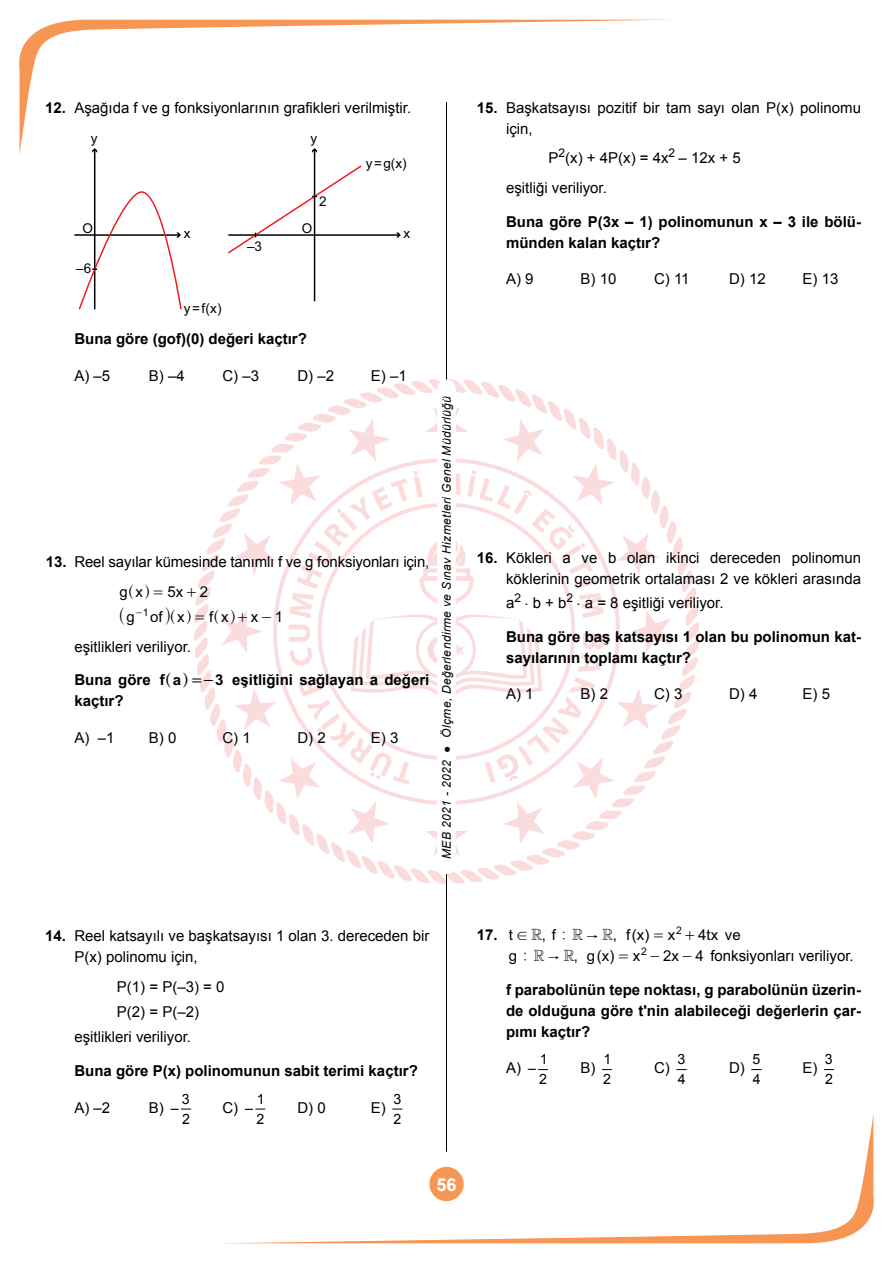
<style>
.page{position:relative;width:893px;height:1263px;background:#fff}
.page>*{position:absolute;margin:0;border:0;box-sizing:border-box;transform-origin:0 0}
.t1{font:700 18px "Arial";color:#fff}
.t2{font:15px/21px "Arial";color:#000}
.t3{font:700 15px/21px "Arial";color:#000}
.t4{font:15px "M Ma Fermat";color:#000}
.t5{font:15px "MM Times Roman";color:#000}
.t6{font:14.4px "MM Variable A";color:#000;scale:1.06 1}
.t7{font:14.4px "MM Variable A";color:#000;scale:1.07 1}
.t8{font:14.25px "MM Variable A";color:#000;scale:1.05 1}
.t9{font:14.1px/20.2px "Arial";color:#000}
.t10{font:13.5px "Arial";color:#000}
.t11{font:italic 12px "Arial";letter-spacing:.03em;color:#000}
.t12{font:10.5px "MM Times Roman";color:#000}
.t13{font:10.5px "Arial";color:#000}
.s1{font-weight:700}
.s2{font-family:"MM Variable A";font-size:14.25px}
.s3{font-family:"MM Times Roman"}
.s4{font-family:"MM Variable A Bold";font-weight:400;font-size:13.95px}
.s5{font-family:"MM Times"}
.s6{font-family:"Arial"}
.s7{font-family:"MM Relation"}
.s8{font-family:"M Ma Fermat"}
.s9{font-family:"MM Binary"}
.s10{font-family:"MM Arrow"}
</style>
<div class="page">
<svg style="left:187px;top:372px;width:519px;height:519px"></svg>
<svg style="left:19px;top:20px;width:632px;height:135px"></svg>
<svg style="left:243px;top:1114px;width:631px;height:129px"></svg>
<hr style="left:446px;top:102px;width:1px;height:1050px;background:#000">
<div style="left:437px;top:379px;width:19px;height:495px;background:#fff;border-radius:9px"></div>
<hr style="left:94px;top:150px;width:1px;height:159px;background:#000">
<svg style="left:92px;top:148px;width:5px;height:5px"></svg>
<hr style="left:74px;top:234px;width:105px;height:2px;background:#000">
<svg style="left:78px;top:183px;width:104px;height:127px"></svg>
<hr style="left:314px;top:150px;width:1px;height:151px;background:#000">
<svg style="left:312px;top:148px;width:5px;height:5px"></svg>
<hr style="left:228px;top:234px;width:171px;height:2px;background:#000">
<svg style="left:396px;top:232px;width:5px;height:6px"></svg>
<svg style="left:228px;top:164px;width:135px;height:91px"></svg>
<p class="t2" style="left:45px;top:97px;width:367px"><span class="s1">12.</span> Aşağıda f ve g fonksiyonlarının grafikleri verilmiştir.</p>
<p class="t10" style="left:91px;top:129px;width:8px">y</p>
<p class="t10" style="left:311px;top:129px;width:8px">y</p>
<p class="t10" style="left:319px;top:193px;width:9px">2</p>
<p class="t10" style="left:82px;top:219px;width:12px">O</p>
<p class="t10" style="left:302px;top:219px;width:12px">O</p>
<p class="t10" style="left:184px;top:224px;width:8px">x</p>
<p class="t10" style="left:76px;top:259px;width:17px">–6</p>
<p class="t10" style="left:184px;top:299px;width:39px">y=f(x)</p>
<p class="t10" style="left:247px;top:237px;width:17px">–3</p>
<p class="t10" style="left:366px;top:154px;width:42px">y=g(x)</p>
<p class="t10" style="left:404px;top:224px;width:8px">x</p>
<p class="t3" style="left:74px;top:329px;width:234px">Buna göre (gof)(0) değeri kaçtır?</p>
<p class="t2" style="left:74px;top:365px;width:37px">A) –5</p>
<p class="t2" style="left:149px;top:365px;width:37px">B) –4</p>
<p class="t2" style="left:222px;top:365px;width:38px">C) –3</p>
<p class="t2" style="left:297px;top:365px;width:38px">D) –2</p>
<p class="t2" style="left:371px;top:365px;width:37px">E) –1</p>
<p class="t2" style="left:120px;top:547px;width:311px;line-height:29.5px;text-indent:-74px"><span class="s1">13.</span> Reel sayılar kümesinde tanımlı f ve g fonksiyonları için, g x<span class="s2">^ h</span><span class="s3">=</span> 5x<span class="s3">+</span>2</p>
<p class="t2" style="left:127px;top:606px;width:147px">g of x<span class="s2">h</span><span class="s3">=</span> f x<span class="s2">h</span><span class="s3">+ -</span></p>
<p class="t7" style="left:119px;top:607px;width:7px">_</p>
<p class="t6" style="left:165px;top:607px;width:12px">i<sub>^</sub></p>
<p class="t8" style="left:214px;top:608px;width:7px">^</p>
<p class="t2" style="left:74px;top:636px;width:118px">eşitlikleri veriliyor.</p>
<p class="t3" style="left:74px;top:670px;width:357px">Buna göre f a<span class="s4">^ h</span> <span class="s5">=-</span>3 eşitliğini sağlayan a değeri kaçtır?</p>
<p class="t2" style="left:74px;top:727px;width:42px">A) –1</p>
<p class="t2" style="left:149px;top:727px;width:29px">B) 0</p>
<p class="t2" style="left:222px;top:727px;width:30px">C) 1</p>
<p class="t2" style="left:297px;top:727px;width:30px">D) 2</p>
<p class="t2" style="left:371px;top:727px;width:29px">E) 3</p>
<p class="t12" style="left:136px;top:607px;width:14px">-<span class="s6">1</span></p>
<p class="t2" style="left:251px;top:606px;width:34px">x 1</p>
<p class="t11" style="left:439px;top:859px;width:465px;rotate:-90deg">MEB 2021 - 2022 ● Ölçme, Değerlendirme ve Sınav Hizmetleri Genel Müdürlüğü</p>
<p class="t2" style="left:506px;top:97px;width:357px;text-indent:-29px"><span class="s1">15.</span> Başkatsayısı pozitif bir tam sayı olan P(x) polinomu için,</p>
<p class="t2" style="left:506px;top:144px;width:236px;line-height:29.5px;text-indent:43px">P<sup>2</sup>(x) + 4P(x) = 4x<sup>2</sup> – 12x + 5 eşitliği veriliyor.</p>
<p class="t3" style="left:506px;top:211px;width:357px">Buna göre P(3x – 1) polinomunun x – 3 ile bölü&shy;münden kalan kaçtır?</p>
<p class="t2" style="left:506px;top:269px;width:29px">A) 9</p>
<p class="t2" style="left:580px;top:269px;width:37px">B) 10</p>
<p class="t2" style="left:654px;top:269px;width:37px">C) 11</p>
<p class="t2" style="left:729px;top:269px;width:38px">D) 12</p>
<p class="t2" style="left:802px;top:269px;width:37px">E) 13</p>
<p class="t2" style="left:477px;top:547px;width:386px;text-align:right"><span class="s1">16.</span> Kökleri a ve b olan ikinci dereceden polinomun köklerinin geometrik ortalaması 2 ve kökleri arasında</p>
<p class="t2" style="left:506px;top:592px;width:219px">a<sup>2</sup> . b + b<sup>2</sup> . a = 8 eşitliği veriliyor.</p>
<p class="t3" style="left:506px;top:626px;width:357px">Buna göre baş katsayısı 1 olan bu polinomun kat&shy;sayılarının toplamı kaçtır?</p>
<p class="t2" style="left:506px;top:683px;width:29px">A) 1</p>
<p class="t2" style="left:580px;top:683px;width:29px">B) 2</p>
<p class="t2" style="left:654px;top:683px;width:30px">C) 3</p>
<p class="t2" style="left:729px;top:683px;width:30px">D) 4</p>
<p class="t2" style="left:802px;top:683px;width:29px">E) 5</p>
<p class="t2" style="left:74px;top:926px;width:357px;text-indent:-29px"><span class="s1">14.</span> Reel katsayılı ve başkatsayısı 1 olan 3. dereceden bir<br>P(x) polinomu için,</p>
<p class="t2" style="left:117px;top:976px;width:109px">P(1) = P(–3) = 0</p>
<p class="t2" style="left:117px;top:1001px;width:84px">P(2) = P(–2)</p>
<p class="t2" style="left:74px;top:1027px;width:118px">eşitlikleri veriliyor.</p>
<p class="t3" style="left:74px;top:1061px;width:345px">Buna göre P(x) polinomunun sabit terimi kaçtır?</p>
<p class="t2" style="left:74px;top:1097px;width:37px">A) –2</p>
<p class="t2" style="left:149px;top:1097px;width:16px">B)</p>
<p class="t9" style="left:182px;top:1089px;width:9px">3</p>
<p class="t9" style="left:257px;top:1089px;width:9px">1</p>
<p class="t2" style="left:297px;top:1097px;width:30px">D) 0</p>
<p class="t2" style="left:371px;top:1097px;width:16px">E)</p>
<p class="t9" style="left:393px;top:1089px;width:10px">3<br>2</p>
<p class="t2" style="left:222px;top:1097px;width:17px">C)</p>
<p class="t9" style="left:171px;top:1098px;width:9px">–</p>
<p class="t9" style="left:245px;top:1098px;width:9px">–</p>
<p class="t9" style="left:182px;top:1109px;width:9px">2</p>
<p class="t9" style="left:257px;top:1109px;width:9px">2</p>
<p class="t1" style="left:437px;top:1172px;width:22px">56</p>
<p class="t13" style="left:676px;top:923px;width:7px">2</p>
<p class="t2" style="left:477px;top:924px;width:200px"><span class="s1">17.</span> t <span class="s7">!</span> <span class="s8">R</span>, f <span class="s9">|</span> <span class="s10">"</span> <span class="s8">R</span> f x( ) x</p>
<p class="t4" style="left:572px;top:927px;width:12px">R</p>
<p class="t2" style="left:685px;top:924px;width:57px"><span class="s3">+</span> t4 x ve</p>
<p class="t5" style="left:653px;top:928px;width:12px">=</p>
<p class="t2" style="left:613px;top:924px;width:6px">,</p>
<p class="t13" style="left:641px;top:944px;width:7px">2</p>
<p class="t2" style="left:650px;top:945px;width:205px"><span class="s3">- -</span> fonksiyonları veriliyor.</p>
<p class="t3" style="left:506px;top:979px;width:357px;text-align:justify">f parabolünün tepe noktası, g parabolünün üzerin&shy;de olduğuna göre t'nin alabileceği değerlerin çar&shy;pımı kaçtır?</p>
<p class="t2" style="left:506px;top:1058px;width:16px">A)</p>
<p class="t2" style="left:509px;top:945px;width:71px">g<span class="s9">|</span> <span class="s10">"</span><span class="s8">R</span>,</p>
<p class="t2" style="left:587px;top:945px;width:55px">g(x) <span class="s3">=</span> x</p>
<p class="t4" style="left:533px;top:948px;width:12px">R</p>
<p class="t2" style="left:663px;top:945px;width:17px">2x</p>
<p class="t2" style="left:695px;top:945px;width:10px">4</p>
<p class="t2" style="left:580px;top:1058px;width:16px">B)</p>
<p class="t9" style="left:603px;top:1049px;width:10px">1<br>2</p>
<p class="t2" style="left:654px;top:1058px;width:17px">C)</p>
<p class="t9" style="left:677px;top:1049px;width:10px">3<br>4</p>
<p class="t2" style="left:729px;top:1058px;width:17px">D)</p>
<p class="t9" style="left:752px;top:1049px;width:10px">5<br>4</p>
<p class="t2" style="left:802px;top:1058px;width:16px">E)</p>
<p class="t9" style="left:825px;top:1049px;width:10px">3<br>2</p>
<p class="t9" style="left:540px;top:1049px;width:9px">1</p>
<p class="t9" style="left:528px;top:1058px;width:9px">–</p>
<p class="t9" style="left:539px;top:1069px;width:9px">2</p>
</div>
